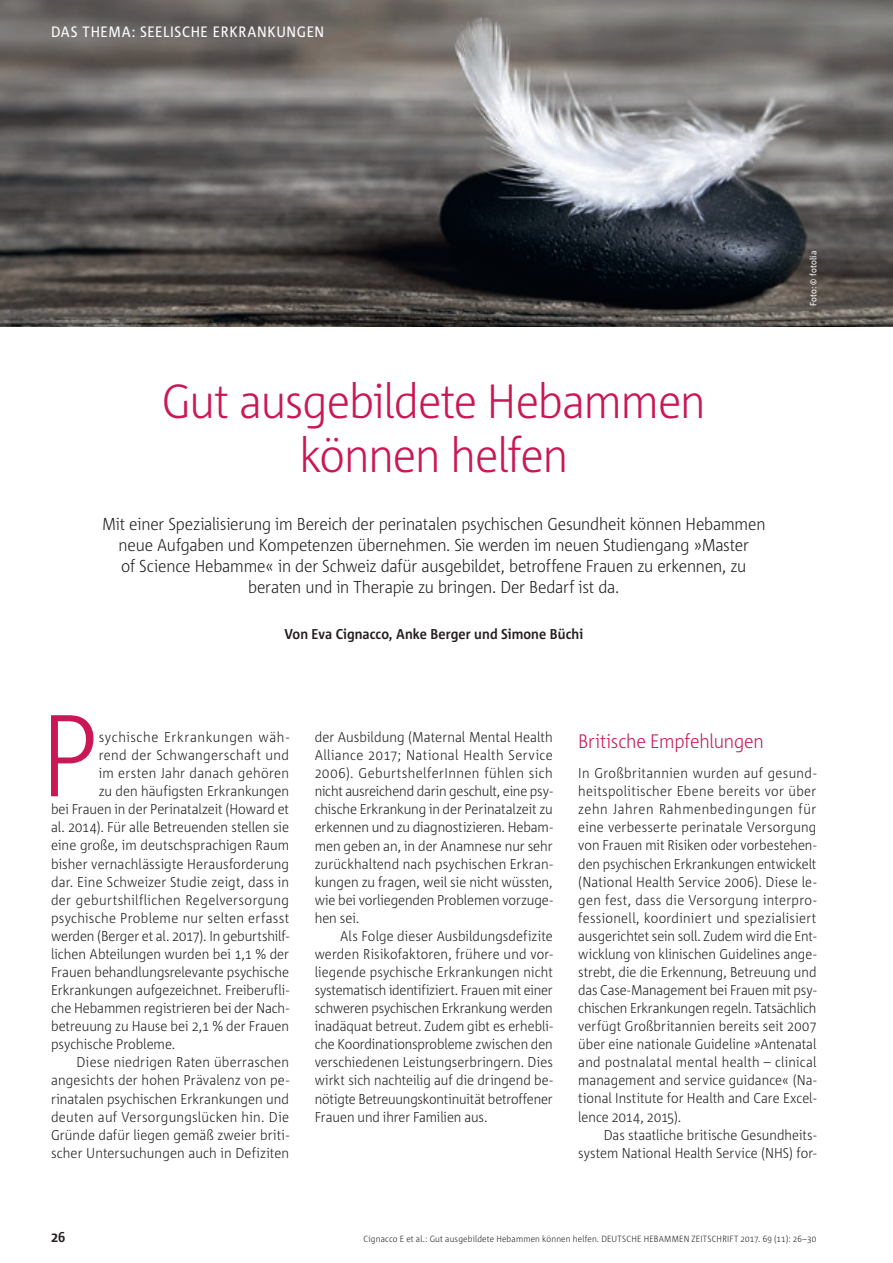
<style>
.page{position:relative;width:893px;height:1263px;background:#fff}
.page>*{position:absolute;margin:0;border:0;box-sizing:border-box;transform-origin:0 0}
.t1{font:300 116.1px "Corpid C1 s S Cd";color:#ca1755}
.t2{font:300 48px/54.2px "Corpid C1 s S Cd";letter-spacing:-.025em;color:#ca1755;text-align:center}
.t3{font:300 19.5px "Corpid C1 s S Cd";letter-spacing:-.01em;color:#ca1755}
.t4{font:300 17.25px/21.3px "Corpid C1 s S Cd";letter-spacing:-.015em;color:#231f20;text-align:center}
.t5{font:15px "Corpid C1 s S Cd";letter-spacing:.015em;color:#fff}
.t6{font:300 14.25px/18px "Corpid C1 s S Cd";letter-spacing:.005em;color:#231f20;text-align:justify}
.t7{font:300 14.25px "Corpid C1 s S Cd";letter-spacing:.025em;color:#231f20}
.t8{font:700 14.25px "Corpid C1 s S Cd";letter-spacing:.005em;color:#231f20}
.t9{font:300 14.25px "Corpid C1 s S Cd";letter-spacing:.04em;color:#231f20}
.t10{font:300 9px "Corpid C1 s S Cd";letter-spacing:.02em;color:#231f20}
.t11{font:9px "Corpid C1 s S Cd";letter-spacing:.015em;color:#fff}
</style>
<div class="page">
<img style="left:0;top:0;width:893px;height:326px">
<p class="t5" style="left:51px;top:23px;width:275px">DAS THEMA: SEELISCHE ERKRANKUNGEN</p>
<h2 class="t2" style="left:162px;top:373px;width:546px">Gut ausgebildete Hebammen können helfen</h2>
<p class="t4" style="left:102px;top:512px;width:665px">Mit einer Spezialisierung im Bereich der perinatalen psychischen Gesundheit können Hebammen neue Aufgaben und Kompetenzen übernehmen. Sie werden im neuen Studiengang »Master<br>of Science Hebamme« in der Schweiz dafür ausgebildet, betroffene Frauen zu erkennen, zu beraten und in Therapie zu bringen. Der Bedarf ist da.</p>
<p class="t8" style="left:284px;top:625px;width:300px">Von Eva Cignacco, Anke Berger und Simone Büchi</p>
<p class="t11" style="left:808px;top:306px;width:57px;rotate:-90deg">Foto: © fotolia</p>
<h1 class="t1" style="left:40px;top:683px;width:61px">P</h1>
<p class="t9" style="left:99px;top:728px;width:192px">sychische Erkrankungen wäh-</p>
<p class="t7" style="left:99px;top:746px;width:192px">rend der Schwangerschaft und</p>
<p class="t6" style="left:99px;top:764px;width:192px">im ersten Jahr danach gehören</p>
<p class="t6" style="left:99px;top:782px;width:192px">zu den häufigsten Erkrankungen</p>
<p class="t6" style="left:51px;top:800px;width:240px">bei Frauen in der Perinatalzeit (Howard et</p>
<p class="t6" style="left:51px;top:818px;width:240px">al. 2014). Für alle Betreuenden stellen sie</p>
<p class="t6" style="left:51px;top:836px;width:240px">eine große, im deutschsprachigen Raum</p>
<p class="t6" style="left:51px;top:854px;width:240px">bisher vernachlässigte Herausforderung</p>
<p class="t6" style="left:51px;top:872px;width:240px">dar. Eine Schweizer Studie zeigt, dass in</p>
<p class="t7" style="left:51px;top:891px;width:240px">der geburtshilflichen Regelversorgung</p>
<p class="t6" style="left:51px;top:908px;width:240px">psychische Probleme nur selten erfasst</p>
<p class="t6" style="left:51px;top:926px;width:240px">werden (Berger et al. 2017). In geburtshilf-</p>
<p class="t6" style="left:51px;top:944px;width:240px">lichen Abteilungen wurden bei 1,1 % der</p>
<p class="t6" style="left:51px;top:962px;width:240px">Frauen behandlungsrelevante psychische</p>
<p class="t6" style="left:51px;top:981px;width:240px">Erkrankungen aufgezeichnet. Freiberufli-</p>
<p class="t6" style="left:51px;top:999px;width:240px">che Hebammen registrieren bei der Nach-</p>
<p class="t6" style="left:51px;top:1017px;width:240px">betreuung zu Hause bei 2,1 % der Frauen</p>
<p class="t6" style="left:51px;top:1035px;width:126px">psychische Probleme.</p>
<p class="t6" style="left:77px;top:1053px;width:214px">Diese niedrigen Raten überraschen</p>
<p class="t6" style="left:51px;top:1071px;width:240px">angesichts der hohen Prävalenz von pe-</p>
<p class="t6" style="left:51px;top:1089px;width:240px">rinatalen psychischen Erkrankungen und</p>
<p class="t6" style="left:51px;top:1107px;width:240px">deuten auf Versorgungslücken hin. Die</p>
<p class="t6" style="left:51px;top:1125px;width:240px">Gründe dafür liegen gemäß zweier briti-</p>
<p class="t6" style="left:51px;top:1143px;width:240px">scher Untersuchungen auch in Defiziten</p>
<p class="t6" style="left:315px;top:728px;width:240px">der Ausbildung (Maternal Mental Health Alliance 2017; National Health Service 2006). GeburtshelferInnen fühlen sich nicht ausreichend darin geschult, eine psy&shy;chische Erkrankung in der Perinatalzeit zu erkennen und zu diagnostizieren. Hebam&shy;men geben an, in der Anamnese nur sehr zurückhaltend nach psychischen Erkran&shy;kungen zu fragen, weil sie nicht wüssten, wie bei vorliegenden Problemen vorzuge&shy;hen sei.</p>
<p class="t6" style="left:315px;top:926px;width:240px;text-indent:26px">Als Folge dieser Ausbildungsdefizite werden Risikofaktoren, frühere und vor&shy;liegende psychische Erkrankungen nicht systematisch identifiziert. Frauen mit einer schweren psychischen Erkrankung werden inadäquat betreut. Zudem gibt es erhebli&shy;che Koordinationsprobleme zwischen den verschiedenen Leistungserbringern. Dies wirkt sich nachteilig auf die dringend be&shy;nötigte Betreuungskontinuität betroffener Frauen und ihrer Familien aus.</p>
<h3 class="t3" style="left:578px;top:729px;width:187px">Britische Empfehlungen</h3>
<p class="t6" style="left:578px;top:764px;width:240px">In Großbritannien wurden auf gesund&shy;heitspolitischer Ebene bereits vor über zehn Jahren Rahmenbedingungen für eine verbesserte perinatale Versorgung von Frauen mit Risiken oder vorbestehen&shy;den psychischen Erkrankungen entwickelt (National Health Service 2006). Diese le&shy;gen fest, dass die Versorgung interpro&shy;fessionell, koordiniert und spezialisiert ausgerichtet sein soll. Zudem wird die Ent&shy;wicklung von klinischen Guidelines ange&shy;strebt, die die Erkennung, Betreuung und das Case-Management bei Frauen mit psy&shy;chischen Erkrankungen regeln. Tatsächlich verfügt Großbritannien bereits seit 2007 über eine nationale Guideline »Antenatal and postnalatal mental health – clinical management and service guidance« (Na&shy;tional Institute for Health and Care Excel&shy;lence 2014, 2015).</p>
<p class="t6" style="left:578px;top:1125px;width:240px;text-align:right">Das staatliche britische Gesundheits&shy;system National Health Service (NHS) for-</p>
<p class="t8" style="left:51px;top:1228px;width:16px">26</p>
<p class="t10" style="left:364px;top:1233px;width:454px">Cignacco E et al.: Gut ausgebildete Hebammen können helfen. DEUTSCHE HEBAMMEN ZEITSCHRIFT 2017. 69 (11): 26–30</p>
</div>
